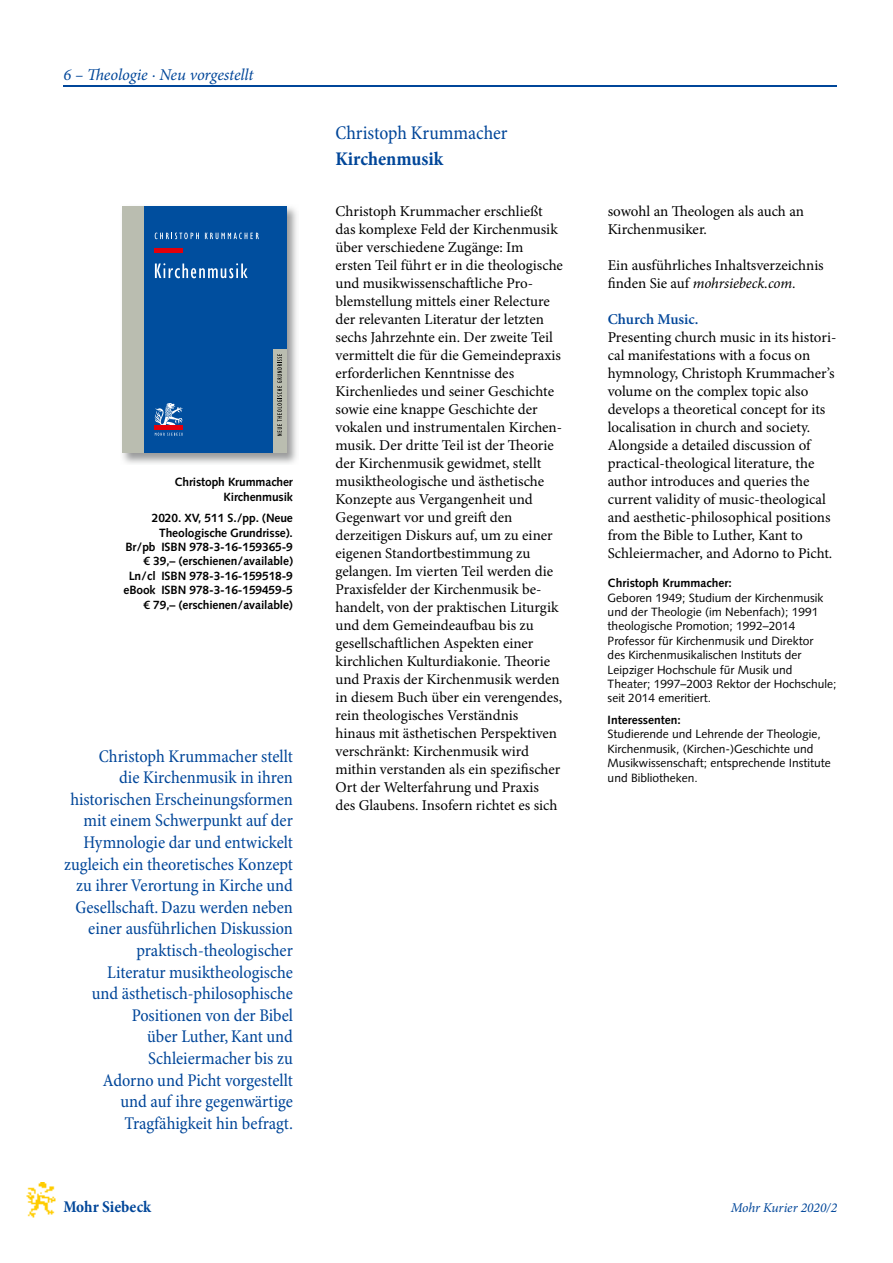
<style>
.page{position:relative;width:893px;height:1263px;background:#fff}
.page>*{position:absolute;margin:0;border:0;box-sizing:border-box;transform-origin:0 0}
.t1{font:condensed 19.5px "Minion Pro";letter-spacing:-.005em;color:#004699}
.t2{font:700 condensed 19.5px "Minion Pro";color:#004699}
.t3{font:condensed 18px/21.6px "Minion Pro";color:#004699;text-align:right}
.t4{font:italic 16.5px "Minion Pro";letter-spacing:-.005em;color:#004699}
.t5{font:700 condensed 16.5px "Minion Pro";color:#004699}
.t6{font:15px/18px "Minion Pro";color:#000}
.t7{font:600 15px "Minion Pro";letter-spacing:-.005em;color:#004699}
.t8{font:italic 13.5px "Minion Pro";letter-spacing:-.005em;color:#004699}
.t9{font:12px/14.4px "Syntax LT Std";color:#000}
.t10{font:700 12px/14.4px "Syntax LT Std";letter-spacing:-.01em;color:#000;text-align:right}
.s1{font-style:italic}
</style>
<div class="page">
<img style="left:26px;top:1182px;width:30px;height:36px">
<hr style="left:63px;top:86px;width:774px;height:1px;background:#004699">
<img style="left:122px;top:207px;width:175px;height:257px">
<div style="left:122px;top:206px;width:64px;height:247px;background:#babdb0"></div>
<div style="left:144px;top:206px;width:143px;height:247px;background:#004e9e"></div>
<svg style="left:155px;top:403px;width:28px;height:22px"></svg>
<hr style="left:155px;top:425px;width:28px;height:4px;background:#e3000b">
<svg style="left:155px;top:433px;width:28px;height:3px"></svg>
<hr style="left:155px;top:249px;width:28px;height:4px;background:#e3000b">
<div style="left:273px;top:349px;width:14px;height:104px;background:#babdb0"></div>
<svg style="left:277px;top:354px;width:5px;height:82px"></svg>
<svg style="left:155px;top:233px;width:44px;height:6px"></svg>
<svg style="left:205px;top:233px;width:54px;height:6px"></svg>
<svg style="left:155px;top:263px;width:93px;height:15px"></svg>
<p class="t4" style="left:63px;top:63px;width:192px">6 – Theologie Neu vorgestellt</p>
<p class="t10" style="left:175px;top:475px;width:120px">Christoph Krummacher<br>Kirchenmusik</p>
<p class="t10" style="left:123px;top:511px;width:171px">2020. XV, 511 S. / pp. (Neue<br>Theologische Grundrisse).<br>Br / pb ISBN 978-3-16-159365-9 € 39,– (erschienen / available)<br>Ln / cl ISBN 978 -3-16-159518-9 eBook ISBN 978-3-16-159459-5 € 79,– (erschienen / available)</p>
<p class="t3" style="left:64px;top:746px;width:230px">Christoph Krummacher stellt<br>die Kirchenmusik in ihren historischen Erscheinungsformen mit einem Schwerpunkt auf der<br>Hymnologie dar und entwickelt zugleich ein theoretisches Konzept zu ihrer Verortung in Kirche und<br>Gesellschaft. Dazu werden neben einer ausführlichen Diskussion praktisch-theologischer<br>Literatur musiktheologische<br>und ästhetisch-philosophische<br>Positionen von der Bibel<br>über Luther, Kant und<br>Schleiermacher bis zu<br>Adorno und Picht vorgestellt<br>und auf ihre gegenwärtige<br>Tragfähigkeit hin befragt.</p>
<h1 class="t1" style="left:335px;top:121px;width:174px">Christoph Krummacher</h1>
<h1 class="t2" style="left:335px;top:146px;width:109px">Kirchenmusik</h1>
<p class="t6" style="left:335px;top:203px;width:229px">Christoph Krummacher erschließt das komplexe Feld der Kirchenmusik über verschiedene Zugänge: Im ersten Teil führt er in die theologische und musikwissenschaftliche Pro&shy;blemstellung mittels einer Relecture der relevanten Literatur der letzten sechs Jahrzehnte ein. Der zweite Teil vermittelt die für die Gemeindepraxis erforderlichen Kenntnisse des Kirchenliedes und seiner Geschichte sowie eine knappe Geschichte der vokalen und instrumentalen Kirchen&shy;musik. Der dritte Teil ist der Theorie der Kirchenmusik gewidmet, stellt musiktheologische und ästhetische Konzepte aus Vergangenheit und Gegenwart vor und greift den derzeitigen Diskurs auf, um zu einer eigenen Standortbestimmung zu gelangen. Im vierten Teil werden die Praxisfelder der Kirchenmusik be&shy;handelt, von der praktischen Liturgik und dem Gemeindeaufbau bis zu gesellschaftlichen Aspekten einer kirchlichen Kulturdiakonie. Theorie und Praxis der Kirchenmusik werden in diesem Buch über ein verengendes, rein theologisches Verständnis<br>hinaus mit ästhetischen Perspektiven verschränkt: Kirchenmusik wird mithin verstanden als ein spezifischer Ort der Welterfahrung und Praxis<br>des Glaubens. Insofern richtet es sich</p>
<p class="t6" style="left:608px;top:203px;width:198px">sowohl an Theologen als auch an<br>Kirchenmusiker.</p>
<p class="t6" style="left:608px;top:257px;width:218px">Ein ausführliches Inhaltsverzeichnis finden Sie auf <span class="s1">mohrsiebeck.com.</span></p>
<p class="t7" style="left:608px;top:309px;width:92px">Church Music.</p>
<p class="t6" style="left:608px;top:329px;width:230px">Presenting church music in its histori&shy;cal manifestations with a focus on hymnology, Christoph Krummacher’s volume on the complex topic also develops a theoretical concept for its localisation in church and society.<br>Alongside a detailed discussion of practical-theological literature, the author introduces and queries the current validity of music-theological and aesthetic-philosophical positions from the Bible to Luther, Kant to Schleiermacher, and Adorno to Picht.</p>
<p class="t10" style="left:608px;top:576px;width:125px">Christoph Krummacher:</p>
<p class="t9" style="left:608px;top:590px;width:230px">Geboren 1949; Studium der Kirchenmusik und der Theologie (im Nebenfach); 1991 theologische Promotion; 1992–2014<br>Professor für Kirchenmusik und Direktor<br>des Kirchenmusikalischen Instituts der Leipziger Hochschule für Musik und Theater; 1997–2003 Rektor der Hochschule; seit 2014 emeritiert.</p>
<p class="t10" style="left:608px;top:713px;width:75px">Interessenten:</p>
<p class="t9" style="left:608px;top:727px;width:225px">Studierende und Lehrende der Theologie, Kirchenmusik, (Kirchen-)Geschichte und Musikwissenschaft; entsprechende Institute und Bibliotheken.</p>
<p class="t5" style="left:63px;top:1195px;width:89px">Mohr Siebeck</p>
<p class="t8" style="left:731px;top:1198px;width:108px">Mohr Kurier 2020/2</p>
</div>
